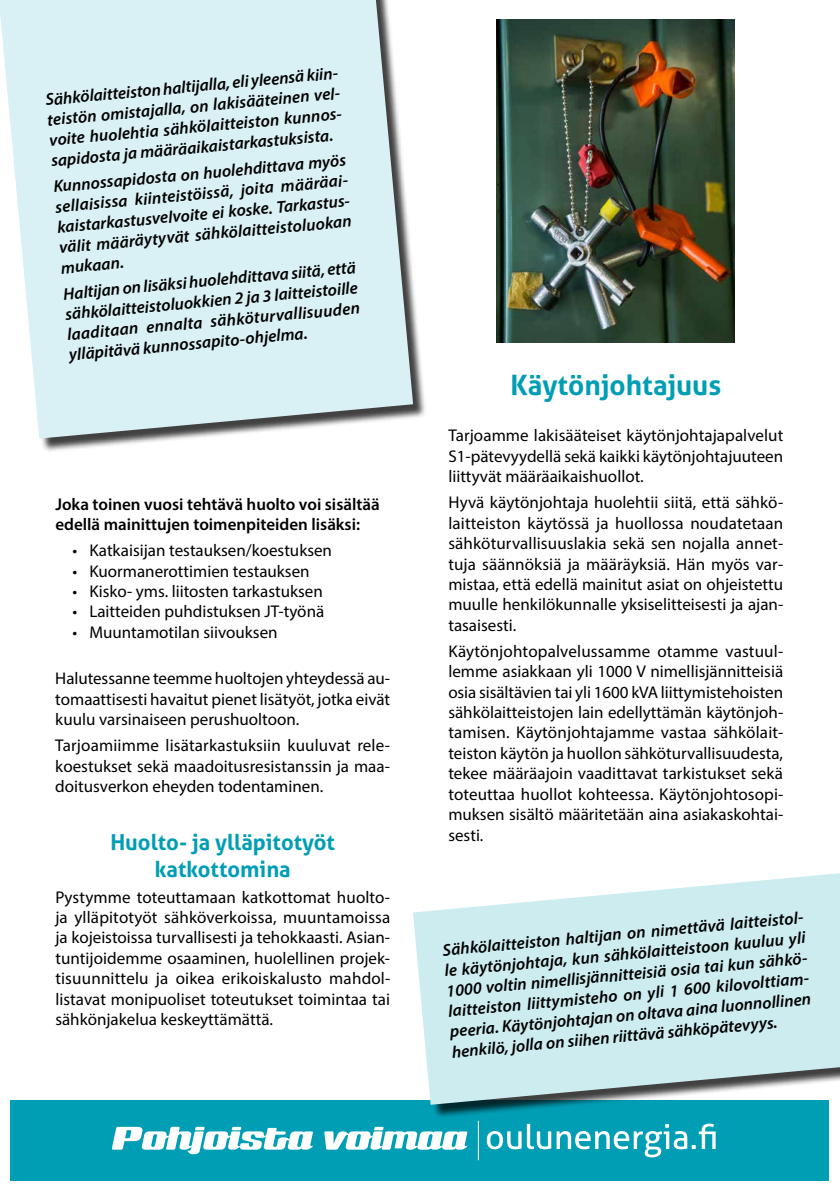
<style>
.page{position:relative;width:840px;height:1191px;background:#fff}
.page>*{position:absolute;margin:0;border:0;box-sizing:border-box;transform-origin:0 0}
.t1{font:700 28px "Aller";color:#009eb5}
.t2{font:700 22px/26.4px "Aller";color:#009eb5;text-align:center}
.t3{font:17px/20.4px "Myriad Pro";color:#000;text-align:justify}
.t4{font:italic 600 17px/20.4px "Myriad Pro";color:#000;text-align:justify}
.t5{font:600 17px/20.4px "Myriad Pro";color:#000}
</style>
<div class="page">
<div style="left:10px;top:1100px;width:818px;height:80px;background:#009eb5"></div>
<svg style="left:112px;top:1126px;width:355px;height:28px"></svg>
<svg style="left:486px;top:1123px;width:229px;height:34px"></svg>
<hr style="left:477px;top:1120px;width:1px;height:40px;background:#fff">
<img style="left:496px;top:20px;width:238px;height:322px">
<div style="left:0;top:0;width:426px;height:452px;background:#000;opacity:.75"></div>
<svg style="left:0;top:0;width:413px;height:438px;background:#d7ebef"></svg>
<div style="left:415px;top:864px;width:424px;height:255px;background:#000;opacity:.75"></div>
<svg style="left:413px;top:873px;width:426px;height:231px;background:#cbe8eb"></svg>
<p class="t4" style="left:45px;top:88px;width:298px;rotate:-5deg">Sähkölaitteiston haltijalla, eli yleensä kiin&shy;teistön omistajalla, on lakisääteinen vel&shy;voite huolehtia sähkölaitteiston kunnos&shy;sapidosta ja määräaikaistarkastuksista.</p>
<p class="t4" style="left:53px;top:175px;width:298px;text-align:left;rotate:-5deg">Kunnossapidosta on huolehdittava myös sellaisissa kiinteistöissä, joita määräai&shy;kaistarkastusvelvoite ei koske. Tarkastus&shy;välit määräytyvät sähkölaitteistoluokan mukaan.</p>
<p class="t4" style="left:62px;top:282px;width:295px;rotate:-5deg">Haltijan on lisäksi huolehdittava siitä, että sähkölaitteistoluokkien 2 ja 3 laitteistoille laaditaan ennalta sähköturvallisuuden ylläpitävä kunnossapito-ohjelma.</p>
<p class="t5" style="left:55px;top:493px;width:326px">Joka toinen vuosi tehtävä huolto voi sisältää edellä mainittujen toimenpiteiden lisäksi:</p>
<p class="t3" style="left:72px;top:540px;width:261px">• Katkaisijan testauksen/koestuksen</p>
<p class="t3" style="left:72px;top:560px;width:239px">• Kuormanerottimien testauksen</p>
<p class="t3" style="left:72px;top:581px;width:252px">• Kisko- yms. liitosten tarkastuksen</p>
<p class="t3" style="left:72px;top:601px;width:253px">• Laitteiden puhdistuksen JT-työnä</p>
<p class="t3" style="left:72px;top:621px;width:207px">• Muuntamotilan siivouksen</p>
<p class="t3" style="left:55px;top:668px;width:336px">Halutessanne teemme huoltojen yhteydessä au&shy;tomaattisesti havaitut pienet lisätyöt, jotka eivät kuulu varsinaiseen perushuoltoon.</p>
<p class="t3" style="left:55px;top:735px;width:336px">Tarjoamiimme lisätarkastuksiin kuuluvat rele&shy;koestukset sekä maadoitusresistanssin ja maa&shy;doitusverkon eheyden todentaminen.</p>
<p class="t2" style="left:110px;top:829px;width:226px">Huolto- ja ylläpitotyöt katkottomina</p>
<p class="t3" style="left:55px;top:886px;width:336px">Pystymme toteuttamaan katkottomat huolto&shy;ja ylläpitotyöt sähköverkoissa, muuntamoissa ja kojeistoissa turvallisesti ja tehokkaasti. Asian&shy;tuntijoidemme osaaminen, huolellinen projek&shy;tisuunnittelu ja oikea erikoiskalusto mahdol&shy;listavat monipuoliset toteutukset toimintaa tai sähkönjakelua keskeyttämättä.</p>
<h1 class="t1" style="left:510px;top:368px;width:212px">Käytönjohtajuus</h1>
<p class="t3" style="left:448px;top:425px;width:336px">Tarjoamme lakisääteiset käytönjohtajapalvelut S1-pätevyydellä sekä kaikki käytönjohtajuuteen liittyvät määräaikaishuollot.</p>
<p class="t3" style="left:448px;top:492px;width:336px">Hyvä käytönjohtaja huolehtii siitä, että sähkö&shy;laitteiston käytössä ja huollossa noudatetaan sähköturvallisuuslakia sekä sen nojalla annet&shy;tuja säännöksiä ja määräyksiä. Hän myös var&shy;mistaa, että edellä mainitut asiat on ohjeistettu muulle henkilökunnalle yksiselitteisesti ja ajan&shy;tasaisesti.</p>
<p class="t3" style="left:448px;top:640px;width:336px">Käytönjohtopalvelussamme otamme vastuul&shy;lemme asiakkaan yli 1000 V nimellisjännitteisiä osia sisältävien tai yli 1600 kVA liittymistehoisten sähkölaitteistojen lain edellyttämän käytönjoh&shy;tamisen. Käytönjohtajamme vastaa sähkölait&shy;teiston käytön ja huollon sähköturvallisuudesta, tekee määräajoin vaadittavat tarkistukset sekä toteuttaa huollot kohteessa. Käytönjohtosopi&shy;muksen sisältö määritetään aina asiakaskohtai&shy;sesti.</p>
<p class="t4" style="left:441px;top:939px;width:367px;text-align:left;rotate:-5deg">Sähkölaitteiston haltijan on nimettävä laitteistol&shy;le käytönjohtaja, kun sähkölaitteistoon kuuluu yli 1000 voltin nimellisjännitteisiä osia tai kun sähkö&shy;laitteiston liittymisteho on yli 1 600 kilovolttiam&shy;peeria. Käytönjohtajan on oltava aina luonnollinen henkilö, jolla on siihen riittävä sähköpätevyys.</p>
</div>
